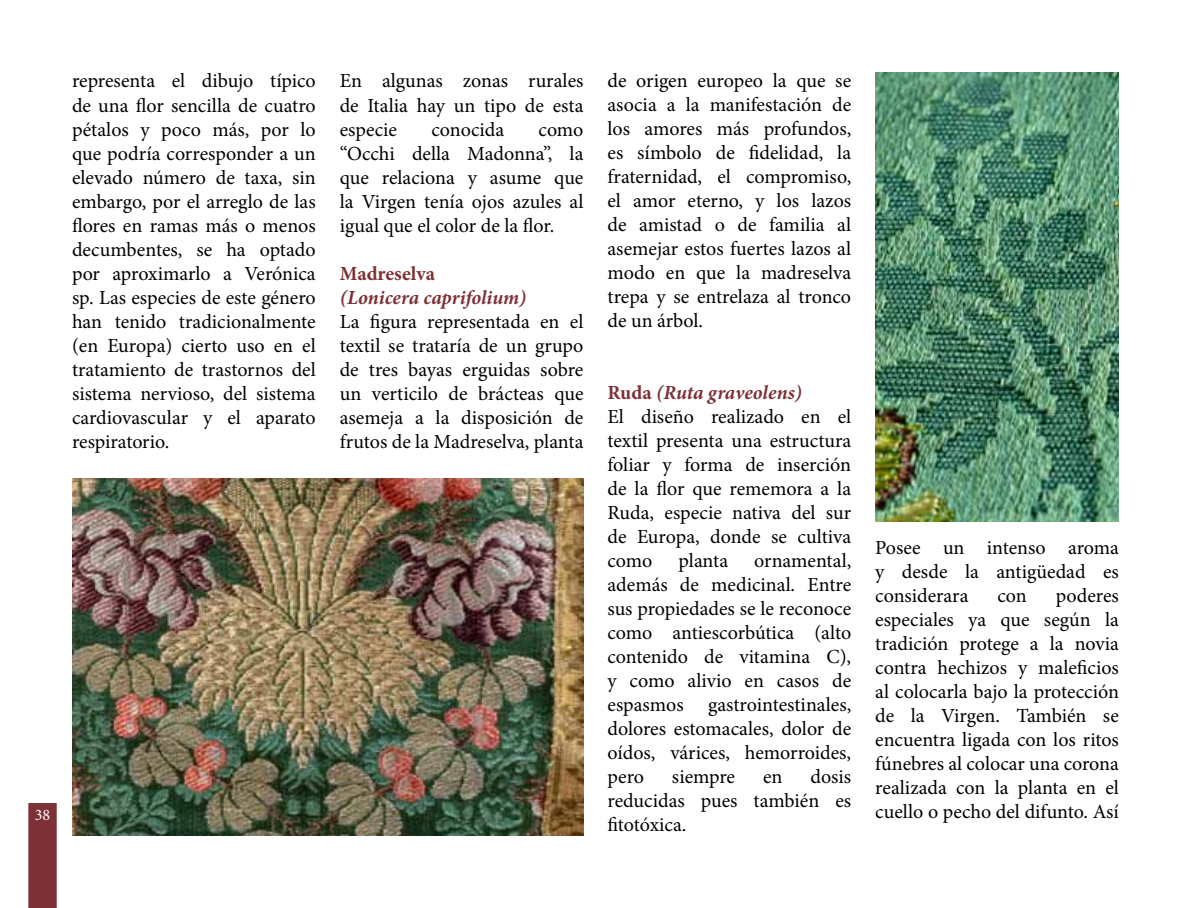
<style>
.page{position:relative;width:1191px;height:908px;background:#fff}
.page>*{position:absolute;margin:0;border:0;box-sizing:border-box;transform-origin:0 0}
.t1{font:20px/24px "Minion Pro";color:#000;text-align:justify}
.t2{font:italic 700 20px "Minion Pro";letter-spacing:-.005em;color:#7d3136}
.t3{font:700 20px "Minion Pro";color:#7d3136}
.t4{font:16px "Minion Pro";color:#fff}
.s1{font-weight:700;color:#7d3136}
.s2{font-weight:700;font-style:italic;color:#7d3136}
</style>
<div class="page">
<div style="left:28px;top:802px;width:29px;height:105px;background:#7d3136;border:2px solid #7d3136"></div>
<img style="left:72px;top:478px;width:511px;height:357px">
<img style="left:875px;top:72px;width:244px;height:449px">
<p class="t1" style="left:72px;top:69px;width:245px">representa el dibujo típico de una flor sencilla de cuatro pétalos y poco más, por lo que podría corresponder a un elevado número de taxa, sin embargo, por el arreglo de las flores en ramas más o menos decumbentes, se ha optado por aproximarlo a Verónica sp. Las especies de este género han tenido tradicionalmente (en Europa) cierto uso en el tratamiento de trastornos del sistema nervioso, del sistema cardiovascular y el aparato respiratorio.</p>
<p class="t1" style="left:340px;top:69px;width:245px">En algunas zonas rurales de Italia hay un tipo de esta especie</p>
<p class="t1" style="left:431px;top:117px;width:74px">conocida</p>
<p class="t1" style="left:340px;top:117px;width:245px;text-indent:199px">como “Occhi della Madonna”, la que relaciona y asume que la Virgen tenía ojos azules al igual que el color de la flor.</p>
<p class="t3" style="left:340px;top:259px;width:97px">Madreselva</p>
<p class="t2" style="left:340px;top:283px;width:188px">(Lonicera caprifolium)</p>
<p class="t1" style="left:340px;top:309px;width:245px">La figura representada en el textil se trataría de un grupo de tres bayas erguidas sobre un verticilo de brácteas que asemeja a la disposición de frutos de la Madreselva, planta</p>
<p class="t4" style="left:35px;top:804px;width:17px">38</p>
<p class="t1" style="left:607px;top:68px;width:245px">de origen europeo la que se asocia a la manifestación de los amores más profundos, es símbolo de fidelidad, la fraternidad, el compromiso, el amor eterno, y los lazos de amistad o de familia al asemejar estos fuertes lazos al modo en que la madreselva trepa y se entrelaza al tronco de un árbol.</p>
<p class="t1" style="left:607px;top:380px;width:245px;text-align:left"><span class="s1">Ruda</span> <span class="s2">(Ruta graveolens)<br></span>El diseño realizado en el textil presenta una estructura foliar y forma de inserción de la flor que rememora a la<br>Ruda, especie nativa del sur de Europa, donde se cultiva como</p>
<p class="t1" style="left:607px;top:548px;width:245px;text-indent:147px">ornamental, además de medicinal. Entre sus propiedades se le reconoce como antiescorbútica (alto contenido de vitamina C), y como alivio en casos de espasmos gastrointestinales, dolores estomacales, dolor de oídos, várices, hemorroides, pero</p>
<p class="t1" style="left:678px;top:548px;width:51px">planta</p>
<p class="t1" style="left:607px;top:764px;width:245px;text-indent:203px">dosis reducidas pues también es fitotóxica.</p>
<p class="t1" style="left:672px;top:764px;width:65px">siempre</p>
<p class="t1" style="left:763px;top:764px;width:21px">en</p>
<p class="t1" style="left:875px;top:535px;width:245px">Posee un intenso aroma y desde la antigüedad es considerara</p>
<p class="t1" style="left:875px;top:583px;width:245px;text-indent:181px">poderes especiales ya que según la tradición protege a la novia contra hechizos y maleficios al colocarla bajo la protección de la Virgen. También se encuentra ligada con los ritos fúnebres al colocar una corona realizada con la planta en el cuello o pecho del difunto. Así</p>
<p class="t1" style="left:997px;top:583px;width:31px">con</p>
</div>
